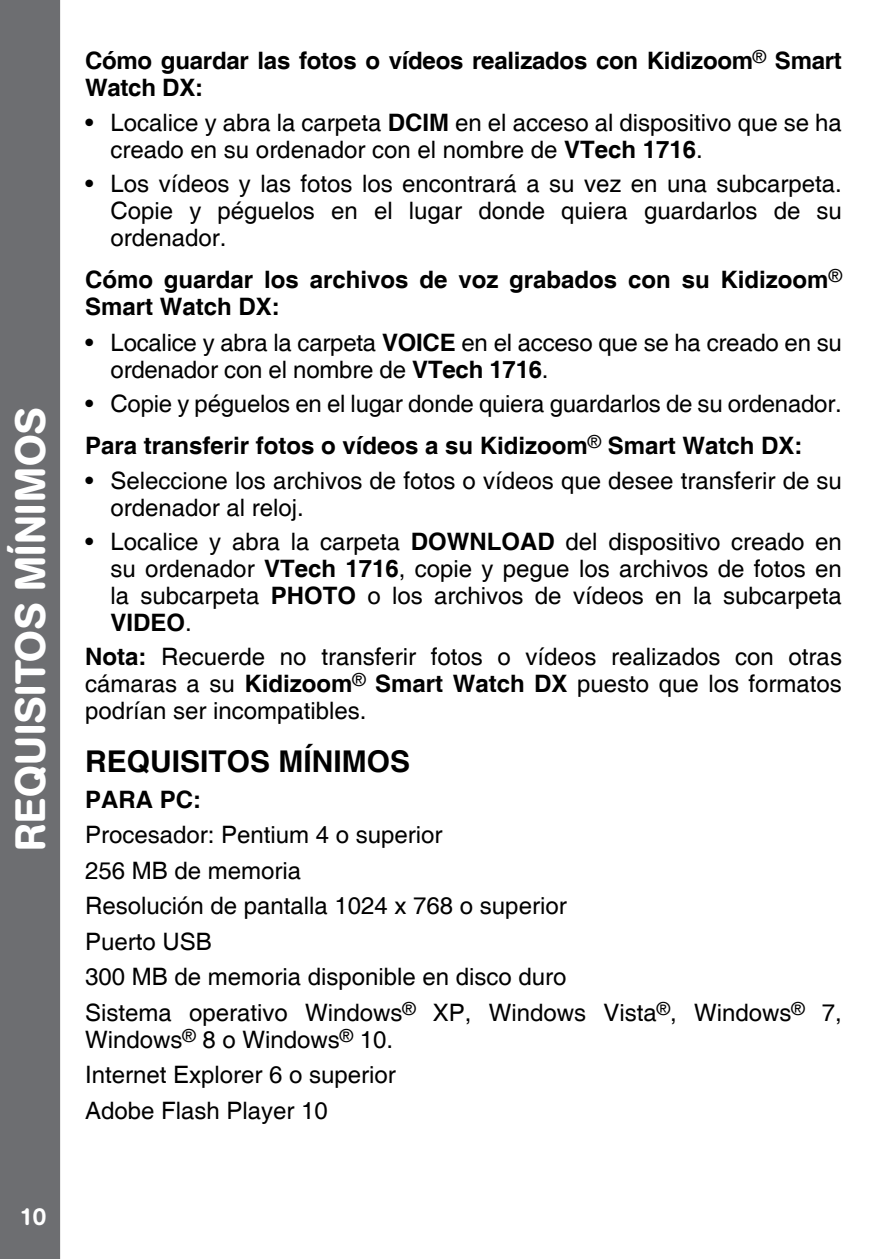
<style>
.page{position:relative;width:893px;height:1259px;background:#fff}
.page>*{position:absolute;margin:0;border:0;box-sizing:border-box;transform-origin:0 0}
.t1{font:500 42px "AG Book Rounded";color:#fff}
.t2{font:700 30px "Helvetica";color:#000}
.t3{font:24px/27px "Helvetica";color:#000}
.t4{font:700 24px/27px "Helvetica";color:#000}
.t5{font:500 24px "AG Book Rounded";color:#fff}
.s1{font-weight:700}
</style>
<div class="page">
<div style="left:0;top:0;width:60px;height:1259px;background:#6d6e71"></div>
<h1 class="t1" style="left:6px;top:851px;width:441px;rotate:-90deg">Requisitos mínimos</h1>
<p class="t5" style="left:19px;top:1202px;width:28px">10</p>
<p class="t4" style="left:85px;top:48px;width:758px">Cómo guardar las fotos o vídeos realizados con Kidizoom<sup>®</sup> Smart<br>Watch DX:</p>
<p class="t3" style="left:111px;top:110px;width:733px;text-indent:-26px">• Localice y abra la carpeta <span class="s1">DCIM</span> en el acceso al dispositivo que se ha creado en su ordenador con el nombre de <span class="s1">VTech 1716</span>.</p>
<p class="t3" style="left:111px;top:171px;width:733px;text-align:justify;text-indent:-26px">• Los vídeos y las fotos los encontrará a su vez en una subcarpeta.<br>Copie y péguelos en el lugar donde quiera guardarlos de su ordenador.</p>
<p class="t4" style="left:85px;top:267px;width:758px">Cómo guardar los archivos de voz grabados con su Kidizoom<sup>®<br></sup>Smart Watch DX:</p>
<p class="t3" style="left:111px;top:330px;width:733px;text-indent:-26px">• Localice y abra la carpeta <span class="s1">VOICE</span> en el acceso que se ha creado en su ordenador con el nombre de <span class="s1">VTech 1716</span>.</p>
<p class="t3" style="left:85px;top:383px;width:758px;line-height:42.3px">• Copie y péguelos en el lugar donde quiera guardarlos de su ordenador.<br><span class="s1">Para transferir fotos o vídeos a su Kidizoom</span><sup>®</sup> <span class="s1">Smart Watch DX:</span></p>
<p class="t3" style="left:111px;top:468px;width:733px;text-indent:-26px">• Seleccione los archivos de fotos o vídeos que desee transferir de su ordenador al reloj.</p>
<p class="t3" style="left:111px;top:529px;width:733px;text-align:justify;text-indent:-26px">• Localice y abra la carpeta <span class="s1">DOWNLOAD</span> del dispositivo creado en su ordenador <span class="s1">VTech 1716</span>, copie y pegue los archivos de fotos en la subcarpeta <span class="s1">PHOTO</span> o los archivos de vídeos en la subcarpeta <span class="s1">VIDEO</span>.</p>
<p class="t3" style="left:85px;top:644px;width:758px;text-align:justify"><span class="s1">Nota:</span> Recuerde no transferir fotos o vídeos realizados con otras cámaras a su <span class="s1">Kidizoom</span><sup>®</sup> <span class="s1">Smart Watch DX</span> puesto que los formatos podrían ser incompatibles.</p>
<p class="t2" style="left:85px;top:743px;width:327px">REQUISITOS MÍNIMOS</p>
<p class="t4" style="left:85px;top:787px;width:117px">PARA PC:</p>
<p class="t3" style="left:85px;top:818px;width:758px;line-height:35.4px">Procesador: Pentium 4 o superior<br>256 MB de memoria<br>Resolución de pantalla 1024 x 768 o superior<br>Puerto USB<br>300 MB de memoria disponible en disco duro<br>Sistema operativo Windows<sup>®</sup> XP, Windows Vista<sup>®</sup>, Windows<sup>®</sup> 7,</p>
<p class="t3" style="left:85px;top:1022px;width:312px;line-height:35.4px;text-align:justify">Windows<sup>®</sup> 8 o Windows<sup>®</sup> 10.<br>Internet Explorer 6 o superior Adobe Flash Player 10</p>
</div>
